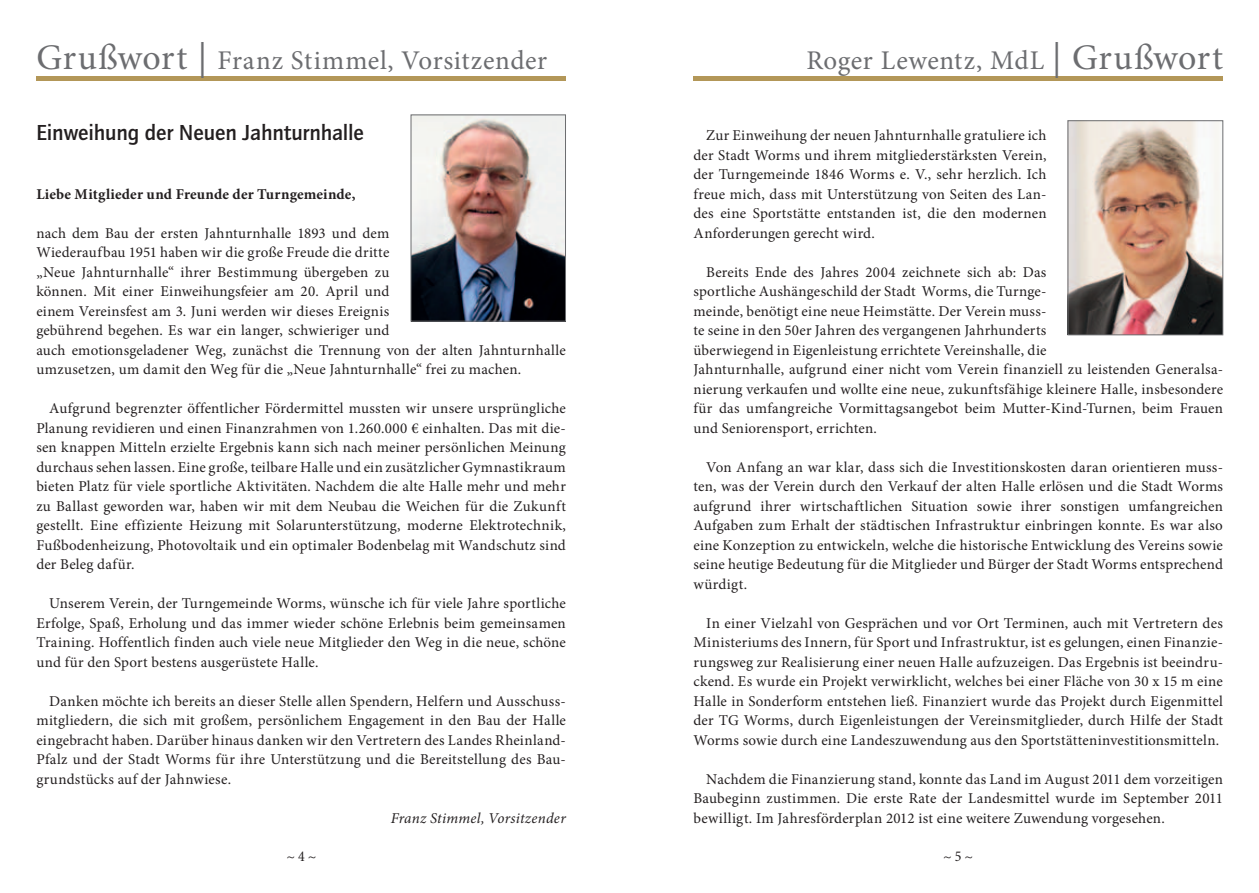
<style>
.page{position:relative;width:1259px;height:893px;background:#fff}
.page>*{position:absolute;margin:0;border:0;box-sizing:border-box;transform-origin:0 0}
.t1{font:27px "Minion Pro";letter-spacing:.02em;color:#6c6d70}
.t2{font:700 22.5px "Quay Itc T";letter-spacing:-.01em;color:#231f20}
.t3{font:15px/19.5px "Minion Pro";letter-spacing:.01em;color:#231f20;text-align:justify}
.t4{font:700 15px "Minion Pro";letter-spacing:.01em;color:#231f20}
.t5{font:italic 15px "Minion Pro";letter-spacing:.015em;color:#231f20}
.t6{font:condensed 15px "Minion Pro";color:#231f20}
.s1{font-size:36px}
</style>
<div class="page">
<hr style="left:36px;top:77px;width:530px;height:4px;background:#b39758">
<img style="left:413px;top:117px;width:151px;height:203px">
<div style="left:411px;top:115px;width:155px;height:207px;border:1px solid #6c6d70"></div>
<hr style="left:693px;top:77px;width:529px;height:4px;background:#b39758">
<img style="left:1069px;top:123px;width:152px;height:210px">
<div style="left:1067px;top:121px;width:156px;height:214px;border:1px solid #6c6d70"></div>
<h1 class="t1" style="left:36px;top:42px;width:512px"><span class="s1">Grußwort |</span> Franz Stimmel, Vorsitzender</h1>
<h2 class="t2" style="left:36px;top:119px;width:329px">Einweihung der Neuen Jahnturnhalle</h2>
<p class="t4" style="left:36px;top:183px;width:321px">Liebe Mitglieder und Freunde der Turngemeinde,</p>
<p class="t3" style="left:36px;top:223px;width:531px;text-align:left">nach dem Bau der ersten Jahnturnhalle 1893 und dem<br>Wiederaufbau 1951 haben wir die große Freude die dritte<br>„Neue Jahnturnhalle“ ihrer Bestimmung übergeben zu<br>können. Mit einer Einweihungsfeier am 20. April und<br>einem Vereinsfest am 3. Juni werden wir dieses Ereignis<br>gebührend begehen. Es war ein langer, schwieriger und<br>auch emotionsgeladener Weg, zunächst die Trennung von der alten Jahnturnhalle umzusetzen, um damit den Weg für die „Neue Jahnturnhalle“ frei zu machen.</p>
<p class="t3" style="left:36px;top:399px;width:531px;text-indent:13px">Aufgrund begrenzter öffentlicher Fördermittel mussten wir unsere ursprüngliche Planung revidieren und einen Finanzrahmen von 1.260.000 € einhalten. Das mit die&shy;sen knappen Mitteln erzielte Ergebnis kann sich nach meiner persönlichen Meinung durchaus sehen lassen. Eine große, teilbare Halle und ein zusätzlicher Gymnastikraum bieten Platz für viele sportliche Aktivitäten. Nachdem die alte Halle mehr und mehr zu Ballast geworden war, haben wir mit dem Neubau die Weichen für die Zukunft gestellt. Eine effiziente Heizung mit Solarunterstützung, moderne Elektrotechnik, Fußbodenheizung, Photovoltaik und ein optimaler Bodenbelag mit Wandschutz sind der Beleg dafür.</p>
<p class="t3" style="left:36px;top:594px;width:531px;text-indent:13px">Unserem Verein, der Turngemeinde Worms, wünsche ich für viele Jahre sportliche Erfolge, Spaß, Erholung und das immer wieder schöne Erlebnis beim gemeinsamen Training. Hoffentlich finden auch viele neue Mitglieder den Weg in die neue, schöne und für den Sport bestens ausgerüstete Halle.</p>
<p class="t3" style="left:36px;top:691px;width:531px;text-indent:13px">Danken möchte ich bereits an dieser Stelle allen Spendern, Helfern und Ausschuss&shy;mitgliedern, die sich mit großem, persönlichem Engagement in den Bau der Halle eingebracht haben. Darüber hinaus danken wir den Vertretern des Landes Rheinland-Pfalz und der Stadt Worms für ihre Unterstützung und die Bereitstellung des Bau&shy;grundstücks auf der Jahnwiese.</p>
<p class="t5" style="left:391px;top:807px;width:176px">Franz Stimmel, Vorsitzender</p>
<h1 class="t1" style="left:806px;top:42px;width:418px">Roger Lewentz, MdL <span class="s1">| Grußwort</span></h1>
<p class="t3" style="left:693px;top:126px;width:354px;text-indent:13px">Zur Einweihung der neuen Jahnturnhalle gratuliere ich der Stadt Worms und ihrem mitgliederstärksten Verein, der Turngemeinde 1846 Worms e. V., sehr herzlich. Ich freue mich, dass mit Unterstützung von Seiten des Lan&shy;des eine Sportstätte entstanden ist, die den modernen Anforderungen gerecht wird.</p>
<p class="t3" style="left:693px;top:262px;width:531px;text-align:left;text-indent:13px">Bereits Ende des Jahres 2004 zeichnete sich ab: Das<br>sportliche Aushängeschild der Stadt Worms, die Turnge-<br>meinde, benötigt eine neue Heimstätte. Der Verein muss-<br>te seine in den 50er Jahren des vergangenen Jahrhunderts<br>überwiegend in Eigenleistung errichtete Vereinshalle, die<br>Jahnturnhalle, aufgrund einer nicht vom Verein finanziell zu leistenden Generalsa&shy;nierung verkaufen und wollte eine neue, zukunftsfähige kleinere Halle, insbesondere für das umfangreiche Vormittagsangebot beim Mutter-Kind-Turnen, beim Frauen und Seniorensport, errichten.</p>
<p class="t3" style="left:693px;top:457px;width:531px;text-indent:13px">Von Anfang an war klar, dass sich die Investitionskosten daran orientieren muss&shy;ten, was der Verein durch den Verkauf der alten Halle erlösen und die Stadt Worms aufgrund ihrer wirtschaftlichen Situation sowie ihrer sonstigen umfangreichen Aufgaben zum Erhalt der städtischen Infrastruktur einbringen konnte. Es war also eine Konzeption zu entwickeln, welche die historische Entwicklung des Vereins sowie seine heutige Bedeutung für die Mitglieder und Bürger der Stadt Worms entsprechend würdigt.</p>
<p class="t3" style="left:693px;top:613px;width:531px;text-indent:13px">In einer Vielzahl von Gesprächen und vor Ort Terminen, auch mit Vertretern des Ministeriums des Innern, für Sport und Infrastruktur, ist es gelungen, einen Finanzie&shy;rungsweg zur Realisierung einer neuen Halle aufzuzeigen. Das Ergebnis ist beeindru&shy;ckend. Es wurde ein Projekt verwirklicht, welches bei einer Fläche von 30 x 15 m eine Halle in Sonderform entstehen ließ. Finanziert wurde das Projekt durch Eigenmittel der TG Worms, durch Eigenleistungen der Vereinsmitglieder, durch Hilfe der Stadt Worms sowie durch eine Landeszuwendung aus den Sportstätteninvestitionsmitteln.</p>
<p class="t3" style="left:693px;top:769px;width:531px;text-indent:13px">Nachdem die Finanzierung stand, konnte das Land im August 2011 dem vorzeitigen Baubeginn zustimmen. Die erste Rate der Landesmittel wurde im September 2011 bewilligt. Im Jahresförderplan 2012 ist eine weitere Zuwendung vorgesehen.</p>
<p class="t6" style="left:286px;top:848px;width:31px">~ 4 ~</p>
<p class="t6" style="left:943px;top:848px;width:31px">~5 ~</p>
</div>
